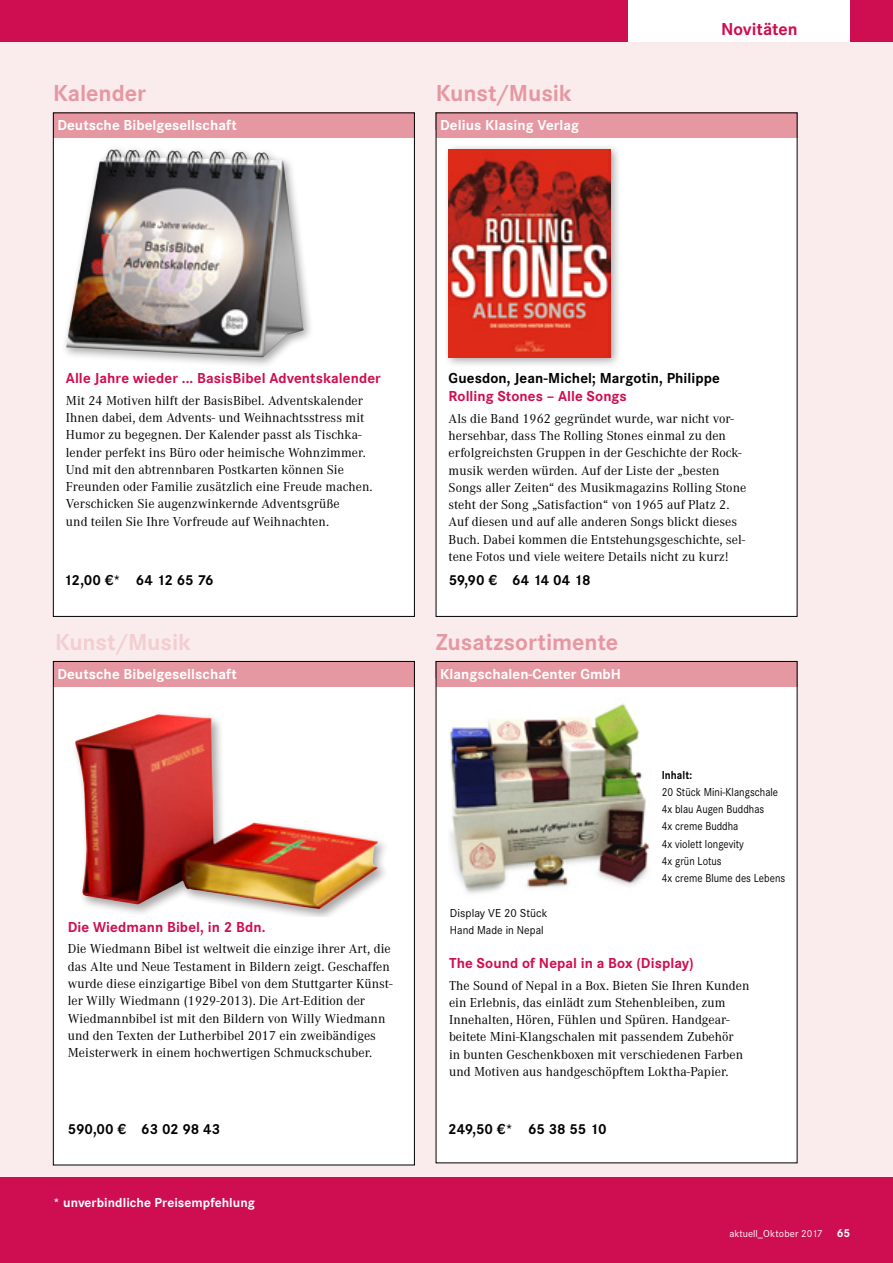
<style>
.page{position:relative;width:893px;height:1263px;background:#fff}
.page>*{position:absolute;margin:0;border:0;box-sizing:border-box;transform-origin:0 0}
.t1{font:700 24px "Corporate S";letter-spacing:-.005em;color:#e698a2}
.t2{font:700 24px "Corporate S";letter-spacing:-.005em;color:#f3ced1}
.t3{font:700 18px "Corporate S";color:#cf0d51}
.t4{font:700 15px "Corporate S";letter-spacing:.005em;color:#cf0d51}
.t5{font:700 15px "Corporate S";letter-spacing:.005em;color:#fff}
.t6{font:700 15px "Corporate S";color:#000}
.t7{font:700 15px "Corporate S";letter-spacing:-.035em;color:#000}
.t8{font:13.5px/17.2px "Corporate A";letter-spacing:.005em;color:#000}
.t9{font:700 13.5px "Corporate S";letter-spacing:.005em;color:#fff}
.t10{font:12px/17.2px "Corporate S";letter-spacing:.005em;color:#000;scale:.9 1}
.t11{font:12px/17.2px "Corporate S";letter-spacing:.005em;color:#000}
.t12{font:700 12px "Corporate S";letter-spacing:.005em;color:#000;scale:.9 1}
.t13{font:10.5px "Corporate S";color:#fff}
.s1{font-weight:700;font-size:12px}
</style>
<div class="page">
<div style="left:0;top:1178px;width:893px;height:85px;background:#cf0d51"></div>
<div style="left:850px;top:0;width:43px;height:43px;background:#cf0d51"></div>
<div style="left:0;top:0;width:627px;height:43px;background:#cf0d51"></div>
<div style="left:0;top:43px;width:893px;height:1134px;background:#faeced"></div>
<div style="left:436px;top:661px;width:361px;height:502px;background:#fff"></div>
<div style="left:436px;top:661px;width:361px;height:26px;background:#e698a2"></div>
<img style="left:449px;top:703px;width:202px;height:191px">
<div style="left:53px;top:661px;width:361px;height:504px;background:#fff"></div>
<div style="left:53px;top:661px;width:362px;height:26px;background:#e698a2"></div>
<div style="left:72px;top:710px;width:319px;height:207px;background:#000;opacity:.35"></div>
<img style="left:74px;top:714px;width:304px;height:195px">
<div style="left:436px;top:113px;width:361px;height:503px;background:#fff"></div>
<div style="left:436px;top:113px;width:361px;height:25px;background:#e698a2"></div>
<div style="left:444px;top:144px;width:177px;height:224px;background:#000;opacity:.35"></div>
<img style="left:449px;top:149px;width:161px;height:208px">
<div style="left:53px;top:113px;width:361px;height:503px;background:#fff"></div>
<div style="left:53px;top:113px;width:362px;height:25px;background:#e698a2"></div>
<div style="left:61px;top:145px;width:254px;height:223px;background:#000;opacity:.35"></div>
<img style="left:66px;top:149px;width:238px;height:208px">
<h1 class="t1" style="left:53px;top:79px;width:95px">Kalender</h1>
<p class="t5" style="left:57px;top:116px;width:181px">Deutsche Bibelgesellschaft</p>
<h1 class="t1" style="left:436px;top:79px;width:137px">Kunst/Musik</h1>
<p class="t5" style="left:440px;top:116px;width:141px">Delius Klasing Verlag</p>
<h2 class="t3" style="left:721px;top:19px;width:78px">Novitäten</h2>
<p class="t4" style="left:66px;top:370px;width:316px">Alle Jahre wieder ... BasisBibel Adventskalender</p>
<p class="t8" style="left:66px;top:392px;width:308px">Mit 24 Motiven hilft der BasisBibel. Adventskalender Ihnen dabei, dem Advents- und Weihnachtsstress mit Humor zu begegnen. Der Kalender passt als Tischka&shy;lender perfekt ins Büro oder heimische Wohnzimmer.<br>Und mit den abtrennbaren Postkarten können Sie Freunden oder Familie zusätzlich eine Freude machen.<br>Verschicken Sie augenzwinkernde Adventsgrüße<br>und teilen Sie Ihre Vorfreude auf Weihnachten.</p>
<p class="t7" style="left:64px;top:572px;width:151px">12,00 €* 64 12 65 76</p>
<h1 class="t2" style="left:55px;top:628px;width:137px">Kunst/Musik</h1>
<p class="t5" style="left:57px;top:665px;width:181px">Deutsche Bibelgesellschaft</p>
<p class="t4" style="left:68px;top:918px;width:199px">Die Wiedmann Bibel, in 2 Bdn.</p>
<p class="t8" style="left:68px;top:941px;width:326px">Die Wiedmann Bibel ist weltweit die einzige ihrer Art, die das Alte und Neue Testament in Bildern zeigt. Geschaffen wurde diese einzigartige Bibel von dem Stuttgarter Künst&shy;ler Willy Wiedmann (1929-2013). Die Art-Edition der Wiedmannbibel ist mit den Bildern von Willy Wiedmann und den Texten der Lutherbibel 2017 ein zweibändiges Meisterwerk in einem hochwertigen Schmuckschuber.</p>
<p class="t6" style="left:68px;top:1120px;width:154px">590,00 € 63 02 98 43</p>
<p class="t9" style="left:53px;top:1194px;width:203px">* unverbindliche Preisempfehlung</p>
<p class="t6" style="left:449px;top:370px;width:273px">Guesdon, Jean-Michel; Margotin, Philippe</p>
<p class="t4" style="left:449px;top:388px;width:180px">Rolling Stones – Alle Songs</p>
<p class="t8" style="left:449px;top:410px;width:299px">Als die Band 1962 gegründet wurde, war nicht vor&shy;hersehbar, dass The Rolling Stones einmal zu den erfolgreichsten Gruppen in der Geschichte der Rock&shy;musik werden würden. Auf der Liste der „besten Songs aller Zeiten“ des Musikmagazins Rolling Stone steht der Song „Satisfaction“ von 1965 auf Platz 2.<br>Auf diesen und auf alle anderen Songs blickt dieses Buch. Dabei kommen die Entstehungsgeschichte, sel&shy;tene Fotos und viele weitere Details nicht zu kurz!</p>
<p class="t6" style="left:449px;top:572px;width:143px">59,90 € 64 14 04 18</p>
<h1 class="t1" style="left:436px;top:628px;width:184px">Zusatzsortimente</h1>
<p class="t5" style="left:440px;top:665px;width:183px">Klangschalen-Center GmbH</p>
<p class="t12" style="left:662px;top:768px;width:35px">Inhalt:</p>
<p class="t10" style="left:662px;top:783px;width:139px">20 Stück Mini-Klangschale<br>4x blau Augen Buddhas<br>4x creme Buddha<br>4x violett longevity<br>4x grün Lotus<br>4x creme Blume des Lebens</p>
<p class="t11" style="left:450px;top:904px;width:99px">Display VE 20 Stück<br>Hand Made in Nepal</p>
<p class="t4" style="left:449px;top:954px;width:246px">The Sound of Nepal in a Box (Display)</p>
<p class="t8" style="left:449px;top:977px;width:302px">The Sound of Nepal in a Box. Bieten Sie Ihren Kunden ein Erlebnis, das einlädt zum Stehenbleiben, zum Innehalten, Hören, Fühlen und Spüren. Handgear&shy;beitete Mini-Klangschalen mit passendem Zubehör<br>in bunten Geschenkboxen mit verschiedenen Farben und Motiven aus handgeschöpftem Loktha-Papier.</p>
<p class="t6" style="left:448px;top:1120px;width:160px">249,50 €* 65 38 55 10</p>
<p class="t13" style="left:730px;top:1227px;width:122px">aktuell_Oktober 2017 <span class="s1">65</span></p>
</div>
